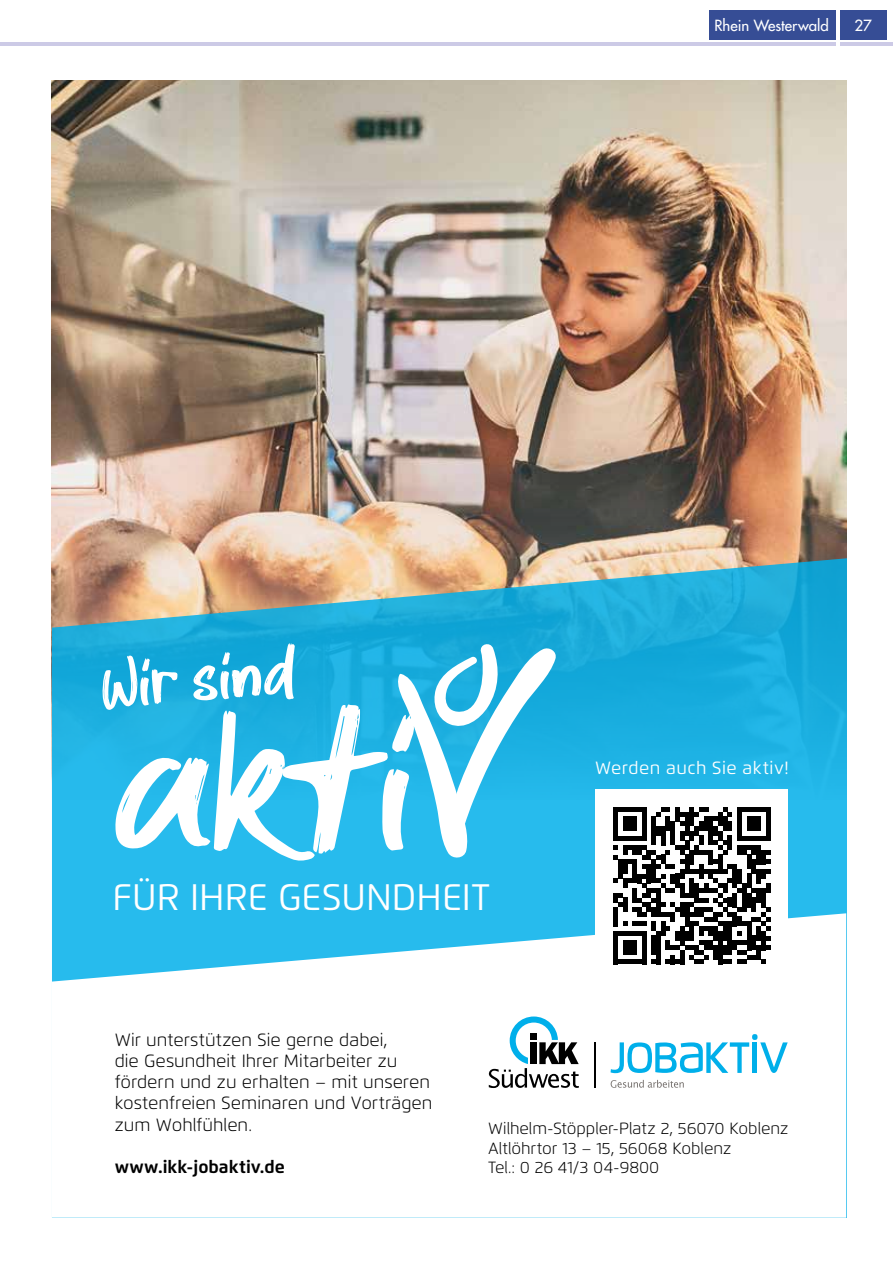
<style>
.page{position:relative;width:893px;height:1263px;background:#fff}
.page>*{position:absolute;margin:0;border:0;box-sizing:border-box;transform-origin:0 0}
.t1{font:204.9px "All Pony";color:#fff}
.t2{font:71.1px "All Pony";color:#fff}
.t3{font:36.9px "Flexo";color:#fff}
.t4{font:300 17.7px/21.3px "Flexo";color:#000}
.t5{font:700 17.7px "Flexo";color:#000}
.t6{font:17.7px "Flexo";letter-spacing:.025em;color:#fff}
.t7{font:300 16.2px/19.5px "Flexo";color:#000}
.t8{font:15px "Futura LT";color:#fff}
</style>
<div class="page">
<hr style="left:0;top:43px;width:893px;height:3px;background:#cccae6">
<div style="left:709px;top:10px;width:178px;height:30px;background:#364d95"></div>
<hr style="left:836px;top:0;width:4px;height:46px;background:#fff">
<img style="left:52px;top:80px;width:794px;height:478px">
<svg style="left:52px;top:558px;width:794px;height:355px;background:#36b1d8"></svg>
<svg style="left:52px;top:913px;width:794px;height:305px"></svg>
<svg style="left:611px;top:1080px;width:73px;height:8px"></svg>
<svg style="left:489px;top:1016px;width:90px;height:72px"></svg>
<hr style="left:594px;top:1042px;width:1px;height:46px;background:#000">
<svg style="left:610px;top:1034px;width:178px;height:39px"></svg>
<div style="left:596px;top:790px;width:192px;height:192px;background:#fff"></div>
<div style="left:613px;top:807px;width:5px;height:14px;background:#000"></div>
<div style="left:613px;top:821px;width:5px;height:19px;background:#000"></div>
<hr style="left:623px;top:821px;width:4px;height:10px;background:#000">
<div style="left:627px;top:821px;width:5px;height:10px;background:#000"></div>
<div style="left:632px;top:821px;width:5px;height:10px;background:#000"></div>
<svg style="left:618px;top:807px;width:24px;height:14px"></svg>
<hr style="left:642px;top:807px;width:4px;height:14px;background:#000">
<hr style="left:642px;top:821px;width:4px;height:19px;background:#000">
<div style="left:651px;top:821px;width:5px;height:24px;background:#000"></div>
<div style="left:656px;top:826px;width:5px;height:10px;background:#000"></div>
<div style="left:661px;top:826px;width:5px;height:19px;background:#000"></div>
<svg style="left:651px;top:807px;width:19px;height:14px"></svg>
<hr style="left:666px;top:821px;width:4px;height:10px;background:#000">
<div style="left:670px;top:821px;width:5px;height:24px;background:#000"></div>
<div style="left:675px;top:807px;width:5px;height:14px;background:#000"></div>
<div style="left:680px;top:831px;width:5px;height:9px;background:#000"></div>
<hr style="left:685px;top:821px;width:4px;height:15px;background:#000">
<div style="left:689px;top:831px;width:5px;height:9px;background:#000"></div>
<div style="left:694px;top:826px;width:5px;height:10px;background:#000"></div>
<div style="left:699px;top:821px;width:5px;height:10px;background:#000"></div>
<hr style="left:704px;top:821px;width:4px;height:10px;background:#000">
<div style="left:708px;top:821px;width:5px;height:24px;background:#000"></div>
<div style="left:713px;top:826px;width:5px;height:10px;background:#000"></div>
<div style="left:718px;top:831px;width:5px;height:9px;background:#000"></div>
<div style="left:723px;top:821px;width:5px;height:10px;background:#000"></div>
<svg style="left:680px;top:807px;width:52px;height:19px"></svg>
<hr style="left:728px;top:821px;width:4px;height:10px;background:#000">
<div style="left:737px;top:807px;width:5px;height:14px;background:#000"></div>
<div style="left:737px;top:821px;width:5px;height:19px;background:#000"></div>
<hr style="left:747px;top:821px;width:4px;height:10px;background:#000">
<div style="left:751px;top:821px;width:5px;height:10px;background:#000"></div>
<div style="left:756px;top:821px;width:5px;height:10px;background:#000"></div>
<svg style="left:742px;top:807px;width:24px;height:14px"></svg>
<hr style="left:766px;top:807px;width:4px;height:14px;background:#000">
<hr style="left:766px;top:821px;width:4px;height:19px;background:#000">
<svg style="left:613px;top:836px;width:157px;height:128px"></svg>
<svg style="left:395px;top:641px;width:163px;height:219px"></svg>
<p class="t8" style="left:714px;top:15px;width:116px">Rhein Westerwald</p>
<p class="t8" style="left:854px;top:15px;width:19px">27</p>
<h2 class="t2" style="left:100px;top:656px;width:196px;rotate:-5deg">Wir sind</h2>
<h1 class="t1" style="left:120px;top:695px;width:303px">akti</h1>
<h3 class="t3" style="left:112px;top:875px;width:379px">FÜR IHRE GESUNDHEIT</h3>
<p class="t6" style="left:595px;top:757px;width:195px">Werden auch Sie aktiv!</p>
<p class="t4" style="left:115px;top:1029px;width:319px">Wir unterstützen Sie gerne dabei,<br>die Gesundheit Ihrer Mitarbeiter zu fördern und zu erhalten – mit unseren kostenfreien Seminaren und Vorträgen zum Wohlfühlen.</p>
<p class="t5" style="left:115px;top:1156px;width:172px">www.ikk-jobaktiv.de</p>
<p class="t7" style="left:488px;top:1119px;width:302px">Wilhelm-Stöppler-Platz 2, 56070 Koblenz<br>Altlöhrtor 13 – 15, 56068 Koblenz<br>Tel.: 0 26 41/3 04-9800</p>
</div>
